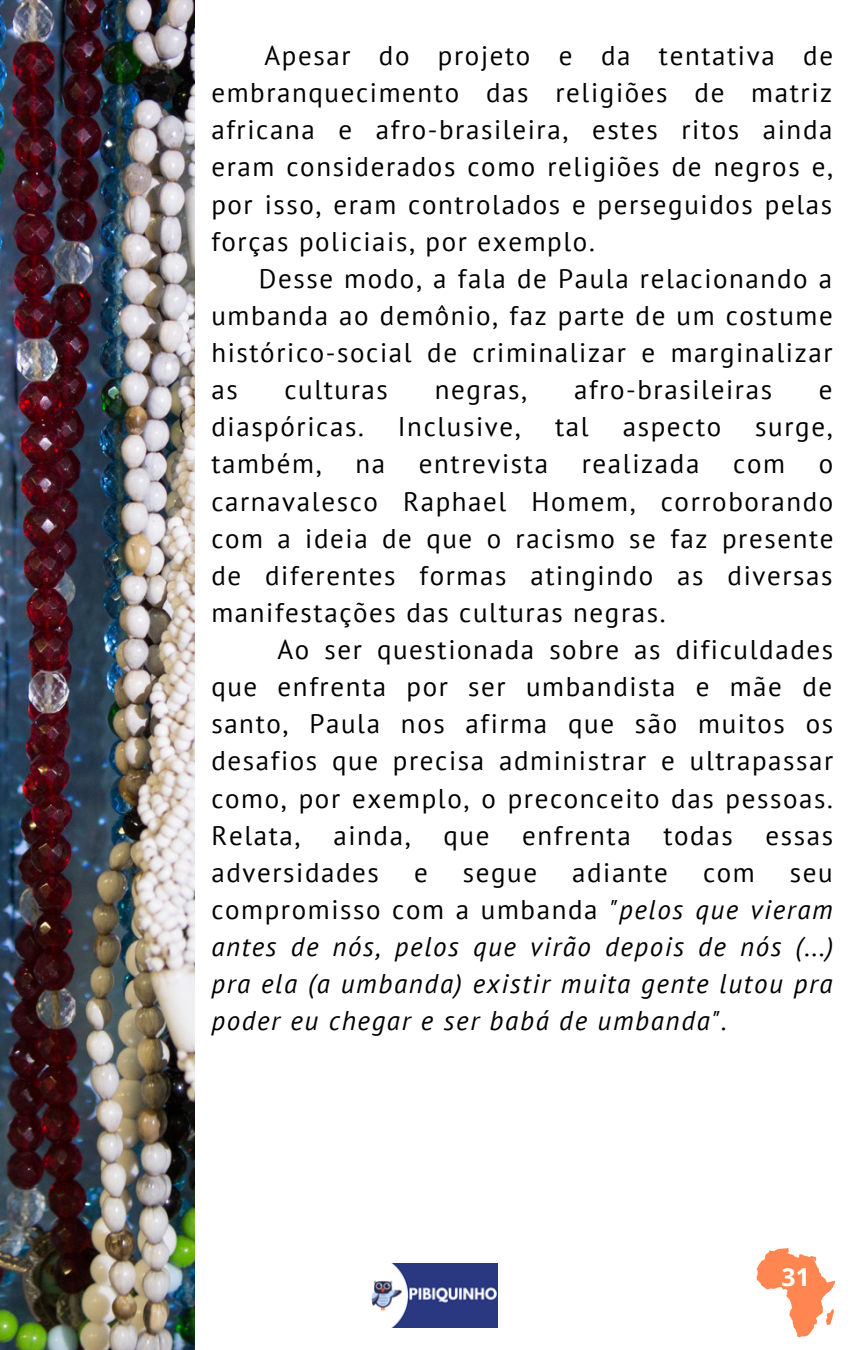
<style>
.page{position:relative;width:864px;height:1350px;background:#fff}
.page>*{position:absolute;margin:0;border:0;box-sizing:border-box;transform-origin:0 0}
.t1{font:27px/37.1px "PT Sans";letter-spacing:.06em;color:#000;text-align:justify}
.t2{font:italic 27px/37.1px "PT Sans";letter-spacing:.06em;color:#000;text-align:justify}
.t3{font:700 24.75px "Open Sans";color:#fff}
.s1{font-style:normal}
</style>
<div class="page">
<img style="left:0;top:0;width:194px;height:1350px">
<img style="left:371px;top:1264px;width:126px;height:64px">
<svg style="left:756px;top:1248px;width:79px;height:89px"></svg>
<p class="t1" style="left:211px;top:36px;width:623px;text-indent:53px">Apesar do projeto e da tentativa de embranquecimento das religiões de matriz africana e afro-brasileira, estes ritos ainda eram considerados como religiões de negros e, por isso, eram controlados e perseguidos pelas forças policiais, por exemplo.</p>
<p class="t1" style="left:211px;top:259px;width:623px;text-indent:47px">Desse modo, a fala de Paula relacionando a umbanda ao demônio, faz parte de um costume histórico-social de criminalizar e marginalizar as</p>
<p class="t1" style="left:284px;top:371px;width:105px">culturas</p>
<p class="t1" style="left:435px;top:371px;width:94px">negras,</p>
<p class="t1" style="left:574px;top:371px;width:200px">afro-brasileiras</p>
<p class="t1" style="left:819px;top:371px;width:15px">e</p>
<p class="t1" style="left:211px;top:408px;width:154px">diaspóricas.</p>
<p class="t1" style="left:398px;top:408px;width:125px">Inclusive,</p>
<p class="t1" style="left:555px;top:408px;width:35px">tal</p>
<p class="t1" style="left:623px;top:408px;width:100px">aspecto</p>
<p class="t1" style="left:211px;top:408px;width:624px;text-indent:544px">surge, também, na entrevista realizada com o carnavalesco Raphael Homem, corroborando com a ideia de que o racismo se faz presente de diferentes formas atingindo as diversas manifestações das culturas negras.</p>
<p class="t1" style="left:211px;top:630px;width:624px;text-indent:66px">Ao ser questionada sobre as dificuldades que enfrenta por ser umbandista e mãe de santo, Paula nos afirma que são muitos os desafios que precisa administrar e ultrapassar como, por exemplo, o preconceito das pessoas.<br>Relata, ainda, que enfrenta todas essas adversidades</p>
<p class="t1" style="left:414px;top:853px;width:15px">e</p>
<p class="t1" style="left:463px;top:853px;width:76px">segue</p>
<p class="t1" style="left:572px;top:853px;width:97px">adiante</p>
<p class="t1" style="left:703px;top:853px;width:53px">com</p>
<p class="t2" style="left:211px;top:853px;width:624px;text-indent:579px"><span class="s1">seu compromisso com a umbanda</span> "pelos que vieram antes de nós, pelos que virão depois de nós (...) pra ela (a umbanda) existir muita gente lutou pra poder eu chegar e ser babá de umbanda".</p>
<p class="t3" style="left:782px;top:1260px;width:30px">31</p>
</div>
